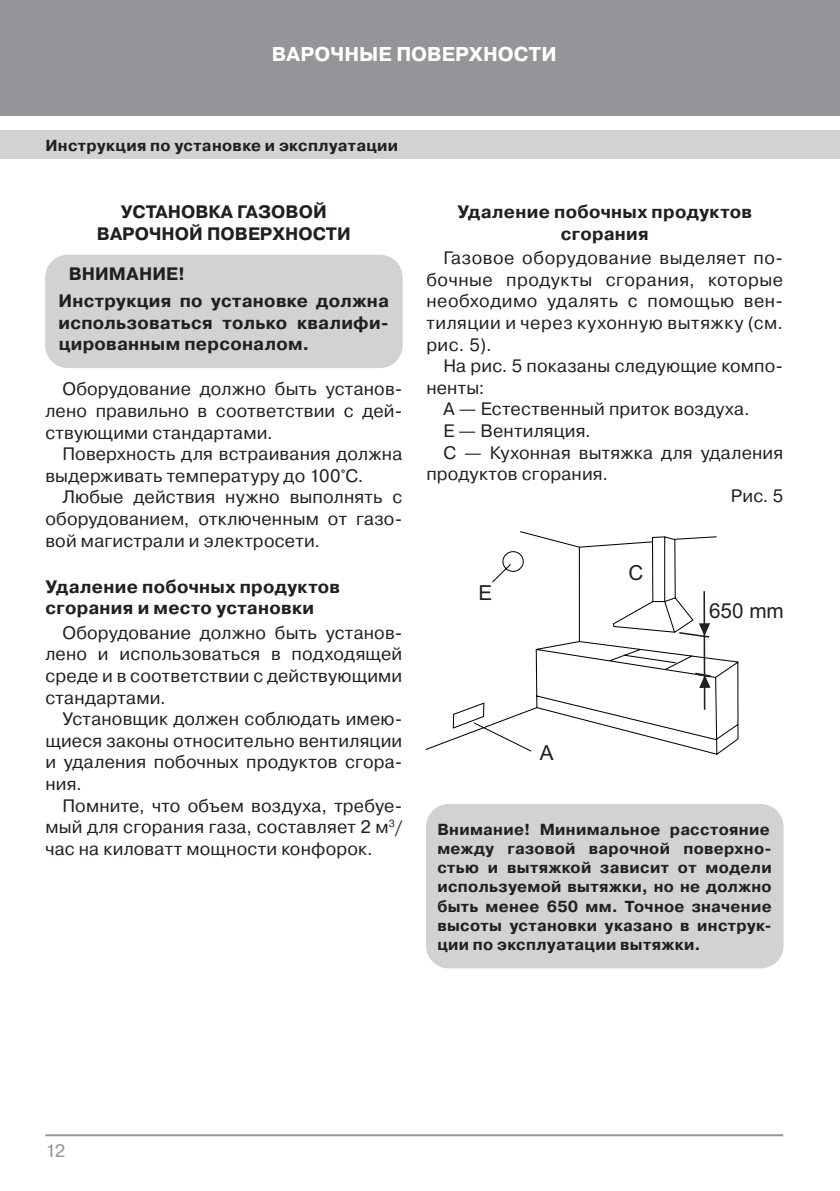
<style>
.page{position:relative;width:840px;height:1191px;background:#fff}
.page>*{position:absolute;margin:0;border:0;box-sizing:border-box;transform-origin:0 0}
.t1{font:20.6px "Arial";color:#231f20}
.t2{font:700 20px "Pragmatica C";letter-spacing:.005em;color:#fff}
.Based_text{font:18px/21.6px "Pragmatica C";letter-spacing:.01em;color:#231f20;text-align:justify}
.abzac{font:700 18px/21.6px "Pragmatica C";letter-spacing:.015em;color:#231f20;text-align:justify}
.Based_text_bold{font:700 18px/21.6px "Pragmatica C";letter-spacing:.015em;color:#231f20}
.Podzagolovok{font:700 18px/21.6px "Pragmatica C";color:#231f20;text-align:center}
.t3{font:18px "Pragmatica C";color:#939598}
.blok_grey{font:700 16px/19.2px "Pragmatica C";letter-spacing:.02em;color:#231f20}
</style>
<div class="page">
<div style="left:0;top:0;width:839px;height:116px;background:#939598"></div>
<div style="left:0;top:130px;width:839px;height:29px;background:#d1d2d4"></div>
<hr style="left:45px;top:1134px;width:737px;height:2px;background:#939598">
<div style="left:45px;top:255px;width:357px;height:113px;background:#d1d2d4;border-radius:23px"></div>
<svg style="left:425px;top:531px;width:314px;height:224px"></svg>
<hr style="left:703px;top:591px;width:2px;height:119px;background:#231f20">
<svg style="left:677px;top:623px;width:33px;height:15px"></svg>
<svg style="left:692px;top:671px;width:20px;height:17px"></svg>
<svg style="left:673px;top:535px;width:44px;height:5px"></svg>
<div style="left:426px;top:804px;width:357px;height:164px;background:#d1d2d4;border-radius:23px"></div>
<p class="t2" style="left:272px;top:43px;width:286px">ВАРОЧНЫЕ ПОВЕРХНОСТИ</p>
<p class="blok_grey" style="left:45px;top:136px;width:354px">Инструкция по установке и эксплуатации</p>
<p class="Podzagolovok" style="left:97px;top:201px;width:255px">УСТАНОВКА ГАЗОВОЙ<br>ВАРОЧНОЙ ПОВЕРХНОСТИ</p>
<p class="abzac" style="left:69px;top:263px;width:118px">ВНИМАНИЕ!</p>
<p class="abzac" style="left:58px;top:290px;width:332px">Инструкция по установке должна использоваться только квалифи&shy;цированным персоналом.</p>
<p class="Based_text" style="left:45px;top:378px;width:358px;text-indent:17px">Оборудование должно быть установ&shy;лено правильно в соответствии с дей&shy;ствующими стандартами.</p>
<p class="Based_text" style="left:45px;top:443px;width:358px;text-indent:17px">Поверхность для встраивания должна выдерживать температуру до 100°С.</p>
<p class="Based_text" style="left:45px;top:486px;width:358px;text-indent:17px">Любые действия нужно выполнять с оборудованием, отключенным от газо&shy;вой магистрали и электросети.</p>
<p class="Based_text_bold" style="left:45px;top:576px;width:296px">Удаление побочных продуктов сгорания и место установки</p>
<p class="Based_text" style="left:45px;top:622px;width:358px;text-indent:17px">Оборудование должно быть установ&shy;лено и использоваться в подходящей среде и в соответствии с действующими стандартами.</p>
<p class="Based_text" style="left:45px;top:708px;width:358px;text-indent:17px">Установщик должен соблюдать имею&shy;щиеся законы относительно вентиляции и удаления побочных продуктов сгора&shy;ния.</p>
<p class="Based_text" style="left:45px;top:794px;width:358px;text-indent:17px">Помните, что объем воздуха, требуе&shy;мый для сгорания газа, составляет 2 м<sup>3</sup>/ час на киловатт мощности конфорок.</p>
<p class="Based_text_bold" style="left:457px;top:201px;width:296px;text-align:center">Удаление побочных продуктов сгорания</p>
<p class="Based_text" style="left:426px;top:247px;width:358px;text-indent:17px">Газовое оборудование выделяет по&shy;бочные продукты сгорания, которые необходимо удалять с помощью вен&shy;тиляции и через кухонную вытяжку (см. рис. 5).</p>
<p class="Based_text" style="left:426px;top:355px;width:358px;text-indent:17px">На рис. 5 показаны следующие компо&shy;ненты:</p>
<p class="Based_text" style="left:443px;top:398px;width:308px">А — Естественный приток воздуха.</p>
<p class="Based_text" style="left:443px;top:420px;width:149px">Е — Вентиляция.</p>
<p class="Based_text" style="left:426px;top:442px;width:358px;text-indent:17px">С — Кухонная вытяжка для удаления продуктов сгорания.</p>
<p class="Based_text" style="left:730px;top:485px;width:54px">Рис. 5</p>
<p class="t1" style="left:478px;top:579px;width:15px">E</p>
<p class="t1" style="left:539px;top:739px;width:15px">A</p>
<p class="t1" style="left:628px;top:559px;width:16px">C</p>
<p class="t1" style="left:708px;top:597px;width:76px">650 mm</p>
<p class="blok_grey" style="left:437px;top:819px;width:335px">Внимание! Минимальное расстояние между газовой варочной поверхно&shy;стью и вытяжкой зависит от модели используемой вытяжки, но не должно быть менее 650 мм. Точное значение высоты установки указано в инструк&shy;ции по эксплуатации вытяжки.</p>
<p class="t3" style="left:45px;top:1140px;width:21px">12</p>
</div>
